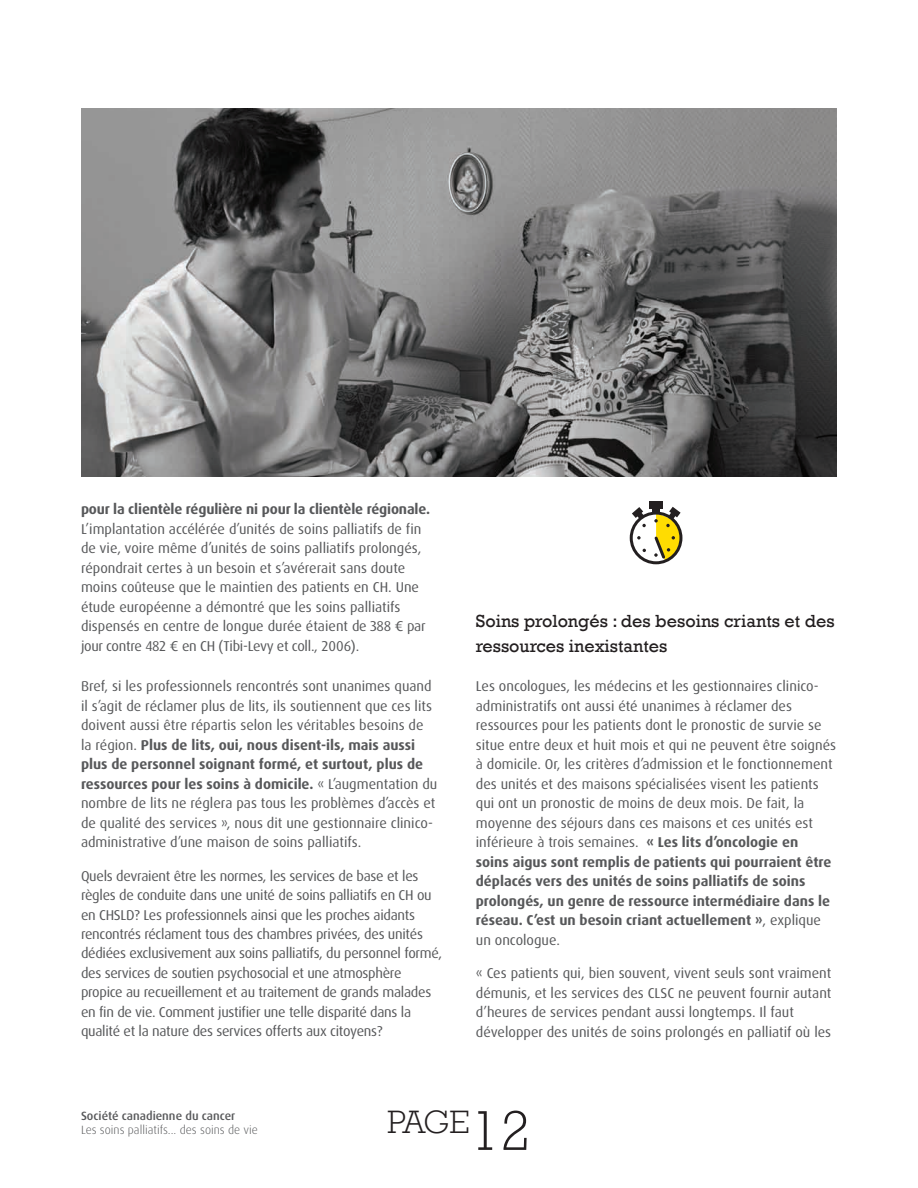
<style>
.page{position:relative;width:918px;height:1188px;background:#fff}
.page>*{position:absolute;margin:0;border:0;box-sizing:border-box;transform-origin:0 0}
.t1{font:300 33.3px "Rockwell";color:#231f20}
.t2{font:18px/25.5px "Rockwell";color:#231f20}
.t3{font:14.25px/19.5px "Dax OT";color:#57585a}
.t4{font:14.25px/19.5px "Dax OT";letter-spacing:-.02em;color:#57585a}
.t5{font:700 14.25px "Dax OT";letter-spacing:-.01em;color:#57585a}
.t6{font:300 12px "Dax OT";color:#57585a}
.t7{font:500 12px "Dax OT";color:#57585a}
.s1{font-weight:700}
.s2{font-size:57px}
</style>
<div class="page">
<img style="left:81px;top:108px;width:756px;height:368px">
<div style="left:630px;top:512px;width:52px;height:52px;border:3px solid #231f20;border-radius:50%"></div>
<svg style="left:637px;top:536px;width:4px;height:4px"></svg>
<div style="left:649px;top:501px;width:14px;height:8px;background:#231f20"></div>
<svg style="left:652px;top:507px;width:31px;height:54px"></svg>
<svg style="left:632px;top:507px;width:14px;height:20px"></svg>
<p class="t5" style="left:81px;top:500px;width:351px">pour la clientèle régulière ni pour la clientèle régionale.</p>
<p class="t3" style="left:81px;top:519px;width:346px">L’implantation accélérée d’unités de soins palliatifs de fin de vie, voire même d’unités de soins palliatifs prolongés, répondrait certes à un besoin et s’avérerait sans doute moins coûteuse que le maintien des patients en CH. Une étude européenne a démontré que les soins palliatifs dispensés en centre de longue durée étaient de 388 € par jour contre 482 € en CH (Tibi-Levy et coll., 2006).</p>
<p class="t3" style="left:81px;top:677px;width:358px">Bref, si les professionnels rencontrés sont unanimes quand il s’agit de réclamer plus de lits, ils soutiennent que ces lits doivent aussi être répartis selon les véritables besoins de la région. <span class="s1">Plus de lits, oui, nous disent-ils, mais aussi plus de personnel soignant formé, et surtout, plus de ressources pour les soins à domicile.</span> « L’augmentation du nombre de lits ne réglera pas tous les problèmes d’accès et de qualité des services », nous dit une gestionnaire clinico&shy;administrative d’une maison de soins palliatifs.</p>
<p class="t4" style="left:81px;top:866px;width:363px">Quels devraient être les normes, les services de base et les règles de conduite dans une unité de soins palliatifs en CH ou en CHSLD? Les professionnels ainsi que les proches aidants rencontrés réclament tous des chambres privées, des unités dédiées exclusivement aux soins palliatifs, du personnel formé, des services de soutien psychosocial et une atmosphère propice au recueillement et au traitement de grands malades en fin de vie. Comment justifier une telle disparité dans la qualité et la nature des services offerts aux citoyens?</p>
<p class="t2" style="left:476px;top:608px;width:360px">Soins prolongés : des besoins criants et des ressources inexistantes</p>
<p class="t3" style="left:476px;top:677px;width:362px">Les oncologues, les médecins et les gestionnaires clinico&shy;administratifs ont aussi été unanimes à réclamer des ressources pour les patients dont le pronostic de survie se situe entre deux et huit mois et qui ne peuvent être soignés à domicile. Or, les critères d’admission et le fonctionnement des unités et des maisons spécialisées visent les patients qui ont un pronostic de moins de deux mois. De fait, la moyenne des séjours dans ces maisons et ces unités est inférieure à trois semaines. <span class="s1">« Les lits d’oncologie en<br>soins aigus sont remplis de patients qui pourraient être déplacés vers des unités de soins palliatifs de soins prolongés, un genre de ressource intermédiaire dans le réseau. C’est un besoin criant actuellement »</span>, explique un oncologue.</p>
<p class="t3" style="left:476px;top:963px;width:357px">« Ces patients qui, bien souvent, vivent seuls sont vraiment démunis, et les services des CLSC ne peuvent fournir autant d’heures de services pendant aussi longtemps. Il faut développer des unités de soins prolongés en palliatif où les</p>
<p class="t7" style="left:81px;top:1108px;width:156px">Société canadienne du cancer</p>
<p class="t6" style="left:81px;top:1122px;width:178px">Les soins palliatifs... des soins de vie</p>
<h1 class="t1" style="left:388px;top:1098px;width:144px">PAGE<span class="s2">12</span></h1>
</div>
